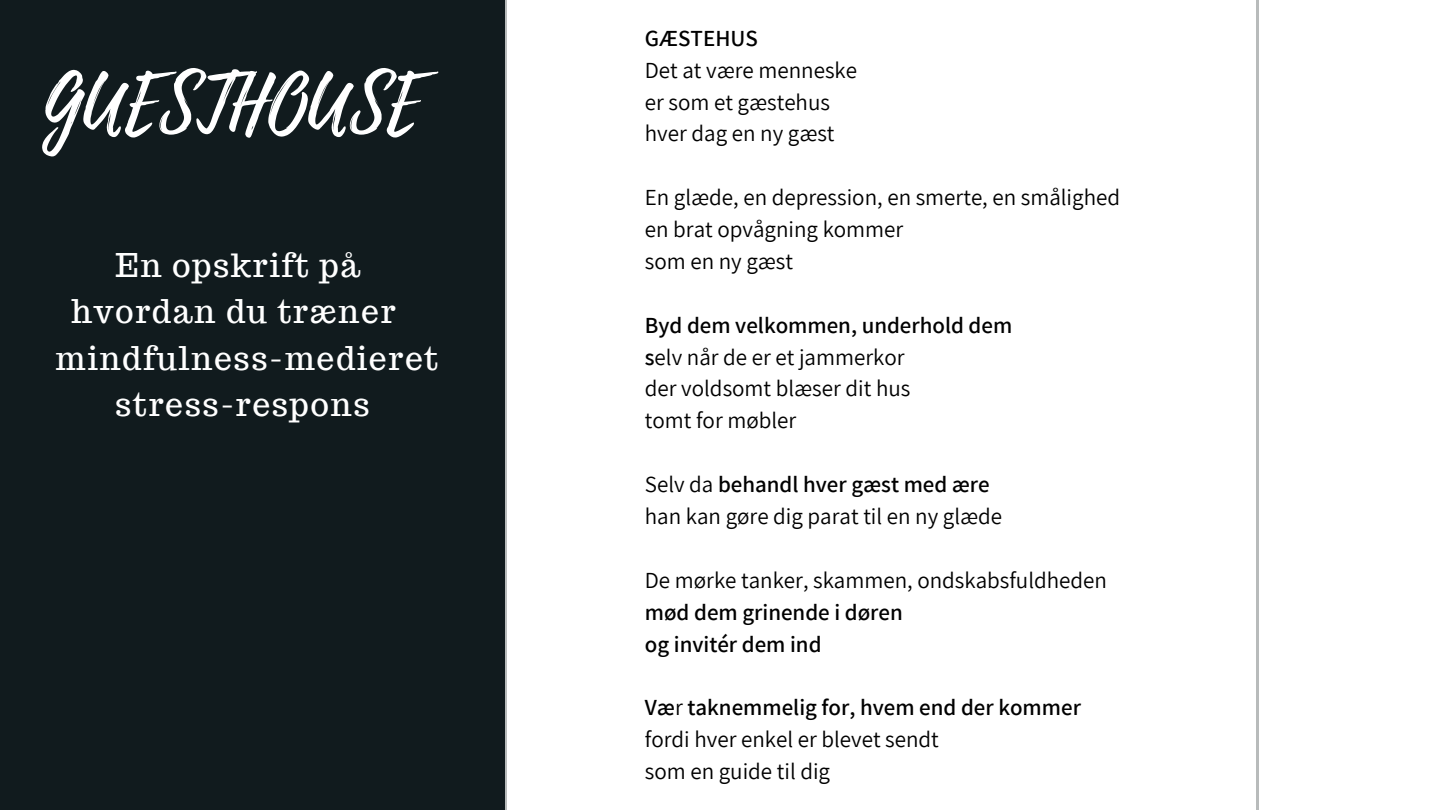
<style>
.page{position:relative;width:1440px;height:810px;background:#fff}
.page>*{position:absolute;margin:0;border:0;box-sizing:border-box;transform-origin:0 0}
.t1{font:74.1px "Playlist Script";color:#fff}
.t2{font:32px "Trocchi";letter-spacing:.05em;color:#fff}
.t3{font:23px/31.9px "Assistant";color:#000}
.t4{font:600 23px/31.9px "Assistant";color:#000}
.s1{font-weight:600}
</style>
<div class="page">
<div style="left:0;top:0;width:505px;height:810px;background:#111b1e"></div>
<hr style="left:505px;top:0;width:2px;height:810px;background:#111b1e">
<hr style="left:1257px;top:0;width:2px;height:810px;background:#111b1e">
<h1 class="t1" style="left:42px;top:51px;width:381px">GUESTHOUSE</h1>
<h2 class="t2" style="left:116px;top:244px;width:246px">En opskrift på</h2>
<h2 class="t2" style="left:71px;top:291px;width:326px">hvordan du træner</h2>
<h2 class="t2" style="left:56px;top:337px;width:384px">mindfulness-medieret</h2>
<h2 class="t2" style="left:115px;top:383px;width:256px">stress-respons</h2>
<p class="t4" style="left:645px;top:21px;width:115px">GÆSTEHUS</p>
<p class="t3" style="left:645px;top:53px;width:214px">Det at være menneske er som et gæstehus hver dag en ny gæst</p>
<p class="t3" style="left:645px;top:181px;width:477px">En glæde, en depression, en smerte, en smålighed en brat opvågning kommer<br>som en ny gæst</p>
<p class="t3" style="left:645px;top:308px;width:369px"><span class="s1">Byd dem velkommen, underhold dem s</span>elv når de er et jammerkor<br>der voldsomt blæser dit hus<br>tomt for møbler</p>
<p class="t3" style="left:645px;top:468px;width:359px">Selv da <span class="s1">behandl hver gæst med ære </span>han kan gøre dig parat til en ny glæde</p>
<p class="t3" style="left:645px;top:563px;width:464px">De mørke tanker, skammen, ondskabsfuldheden</p>
<p class="t4" style="left:645px;top:595px;width:260px">mød dem grinende i døren og invitér dem ind</p>
<p class="t3" style="left:645px;top:691px;width:438px"><span class="s1">Væ</span>r <span class="s1">taknemmelig for, hvem end der kommer </span>fordi hver enkel er blevet sendt<br>som en guide til dig</p>
</div>
